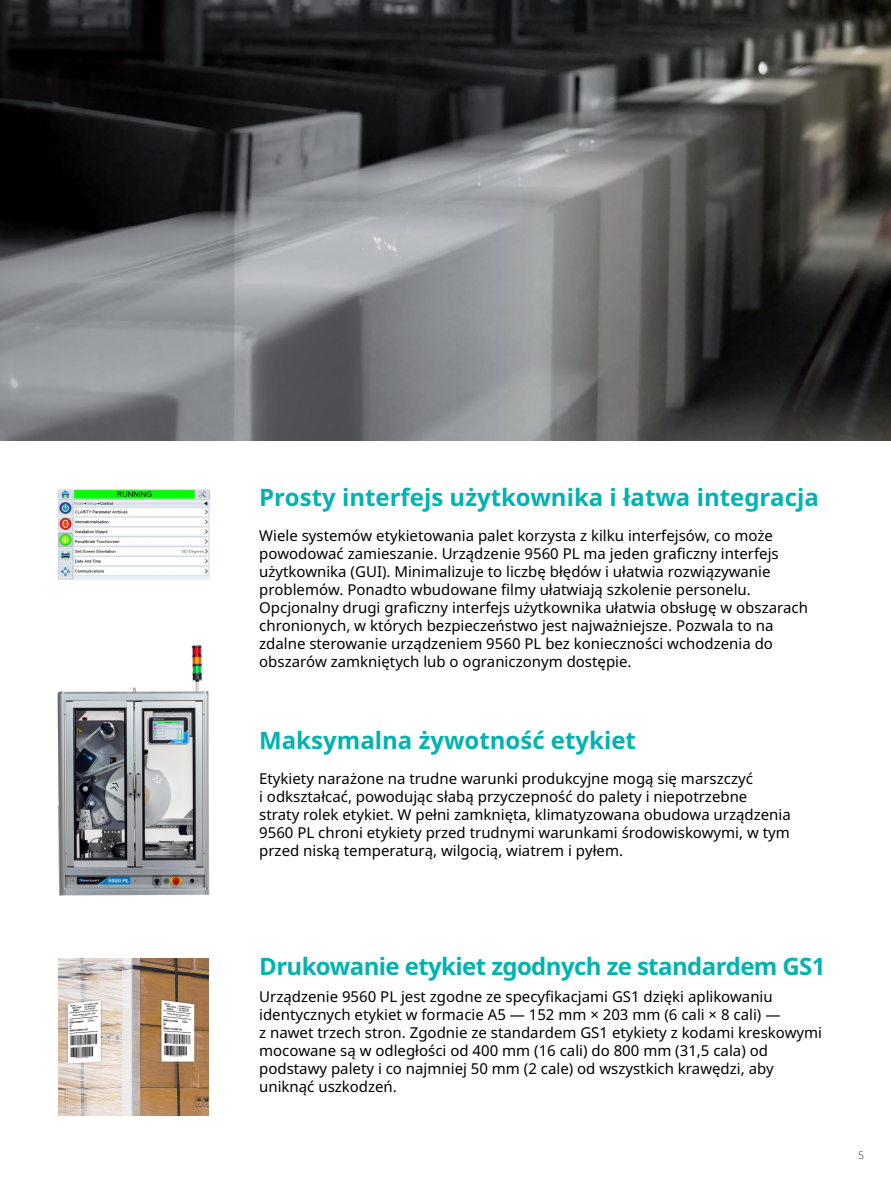
<style>
.page{position:relative;width:891px;height:1188px;background:#fff}
.page>*{position:absolute;margin:0;border:0;box-sizing:border-box;transform-origin:0 0}
.Sub_18pt{font:700 24px "Noto Sans";color:#00b3b0}
.Bullet_8_5_12{font:700 24px "Noto Sans";letter-spacing:-.025em;color:#00b3b0}
.Bullet_8_5_12-2{font:15px/18px "Noto Sans";color:#000}
.t1{font:300 10.5px "Noto Sans";color:#414042}
</style>
<div class="page">
<img style="left:0;top:0;width:891px;height:441px">
<img style="left:58px;top:959px;width:151px;height:157px">
<img style="left:57px;top:645px;width:152px;height:250px">
<img style="left:58px;top:489px;width:152px;height:91px">
<p class="Sub_18pt" style="left:259px;top:480px;width:561px">Prosty interfejs użytkownika i łatwa integracja</p>
<p class="Bullet_8_5_12-2" style="left:259px;top:526px;width:550px">Wiele systemów etykietowania palet korzysta z kilku interfejsów, co może powodować zamieszanie. Urządzenie 9560 PL ma jeden graficzny interfejs użytkownika (GUI). Minimalizuje to liczbę błędów i ułatwia rozwiązywanie problemów. Ponadto wbudowane filmy ułatwiają szkolenie personelu.<br>Opcjonalny drugi graficzny interfejs użytkownika ułatwia obsługę w obszarach chronionych, w których bezpieczeństwo jest najważniejsze. Pozwala to na zdalne sterowanie urządzeniem 9560 PL bez konieczności wchodzenia do obszarów zamkniętych lub o ograniczonym dostępie.</p>
<p class="Sub_18pt" style="left:259px;top:723px;width:378px">Maksymalna żywotność etykiet</p>
<p class="Bullet_8_5_12-2" style="left:259px;top:769px;width:533px">Etykiety narażone na trudne warunki produkcyjne mogą się marszczyć<br>i odkształcać, powodując słabą przyczepność do palety i niepotrzebne straty rolek etykiet. W pełni zamknięta, klimatyzowana obudowa urządzenia 9560 PL chroni etykiety przed trudnymi warunkami środowiskowymi, w tym przed niską temperaturą, wilgocią, wiatrem i pyłem.</p>
<p class="Bullet_8_5_12" style="left:259px;top:949px;width:568px">Drukowanie etykiet zgodnych ze standardem GS1</p>
<p class="Bullet_8_5_12-2" style="left:259px;top:987px;width:564px">Urządzenie 9560 PL jest zgodne ze specyfikacjami GS1 dzięki aplikowaniu identycznych etykiet w formacie A5 — 152 mm × 203 mm (6 cali × 8 cali) —<br>z nawet trzech stron. Zgodnie ze standardem GS1 etykiety z kodami kreskowymi mocowane są w odległości od 400 mm (16 cali) do 800 mm (31,5 cala) od podstawy palety i co najmniej 50 mm (2 cale) od wszystkich krawędzi, aby uniknąć uszkodzeń.</p>
<p class="t1" style="left:858px;top:1148px;width:7px">5</p>
</div>
